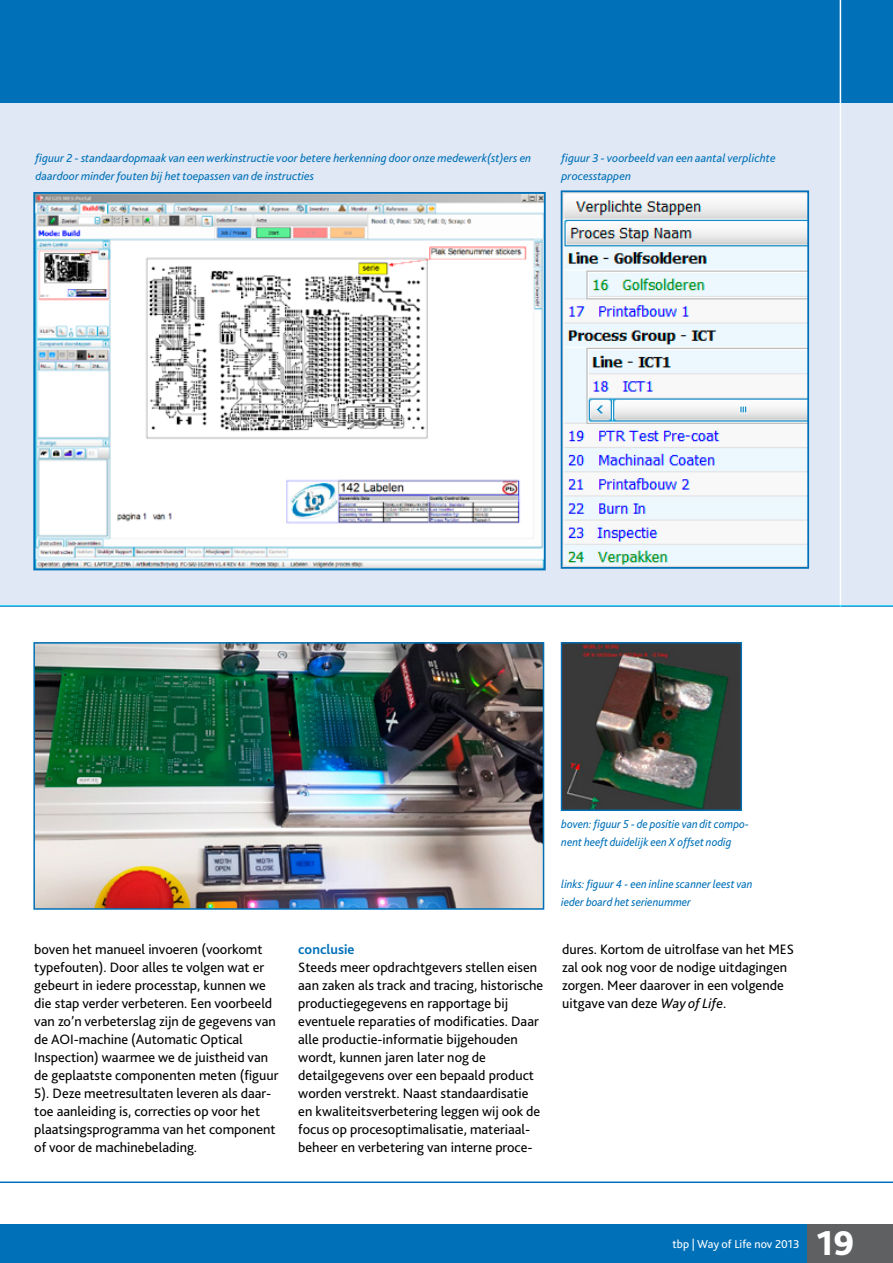
<style>
.page{position:relative;width:893px;height:1263px;background:#fff}
.page>*{position:absolute;margin:0;border:0;box-sizing:border-box;transform-origin:0 0}
.t1{font:800 36px "Bliss 2";color:#fff}
.t2{font:14.25px/18px "Bliss 2";color:#000}
.t3{font:700 14.25px "Bliss 2";color:#0071b9}
.t4{font:italic 12px/18px "Bliss 2";color:#0071b9}
.t5{font:italic 12px/18px "Bliss 2";color:#0071b9;scale:.95 1}
.t6{font:12px "Bliss 2";color:#fff}
.s1{font-style:italic}
</style>
<div class="page">
<div style="left:0;top:1225px;width:893px;height:38px;background:#0071b9"></div>
<div style="left:0;top:102px;width:893px;height:503px;background:#dfe8f4"></div>
<div style="left:0;top:0;width:893px;height:102px;background:#0071b9"></div>
<img style="left:36px;top:195px;width:507px;height:372px">
<div style="left:33px;top:192px;width:513px;height:378px;border:2px solid #0071b9"></div>
<img style="left:564px;top:193px;width:242px;height:373px">
<div style="left:561px;top:190px;width:248px;height:379px;border:2px solid #0071b9"></div>
<img style="left:36px;top:645px;width:505px;height:262px">
<div style="left:33px;top:642px;width:511px;height:268px;border:2px solid #0071b9"></div>
<img style="left:563px;top:644px;width:177px;height:165px">
<div style="left:561px;top:642px;width:181px;height:169px;border:1px solid #0071b9"></div>
<div style="left:808px;top:1225px;width:85px;height:38px;background:#5f6062"></div>
<hr style="left:840px;top:0;width:1px;height:1223px;background:#fff">
<hr style="left:0;top:1181px;width:893px;height:2px;background:#0071b9">
<hr style="left:0;top:605px;width:893px;height:2px;background:#0071b9">
<p class="t4" style="left:36px;top:149px;width:497px">figuur 2 - standaardopmaak van een werkinstructie voor betere herkenning door onze medewerk(st)ers en daardoor minder fouten bij het toepassen van de instructies</p>
<p class="t4" style="left:562px;top:149px;width:216px">figuur 3 - voorbeeld van een aantal verplichte processtappen</p>
<p class="t5" style="left:561px;top:815px;width:199px">boven: figuur 5 - de positie van dit compo&shy;nent heeft duidelijk een X offset nodig</p>
<p class="t2" style="left:34px;top:940px;width:246px">boven het manueel invoeren (voorkomt typefouten). Door alles te volgen wat er gebeurt in iedere processtap, kunnen we die stap verder verbeteren. Een voorbeeld van zo’n verbeterslag zijn de gegevens van de AOI-machine (Automatic Optical Inspection) waarmee we de juistheid van de geplaatste componenten meten (figuur 5). Deze meetresultaten leveren als daar&shy;toe aanleiding is, correcties op voor het plaatsingsprogramma van het component of voor de machinebelading.</p>
<p class="t3" style="left:298px;top:940px;width:58px">conclusie</p>
<p class="t2" style="left:298px;top:958px;width:246px">Steeds meer opdrachtgevers stellen eisen aan zaken als track and tracing, historische productiegegevens en rapportage bij eventuele reparaties of modificaties. Daar alle productie-informatie bijgehouden wordt, kunnen jaren later nog de detailgegevens over een bepaald product worden verstrekt. Naast standaardisatie en kwaliteitsverbetering leggen wij ook de focus op procesoptimalisatie, materiaal&shy;beheer en verbetering van interne proce-</p>
<p class="t5" style="left:561px;top:875px;width:203px">links: figuur 4 - een inline scanner leest van ieder board het serienummer</p>
<p class="t2" style="left:562px;top:940px;width:233px">dures. Kortom de uitrolfase van het MES zal ook nog voor de nodige uitdagingen zorgen. Meer daarover in een volgende uitgave van deze <span class="s1">Way of Life</span>.</p>
<p class="t6" style="left:673px;top:1237px;width:128px">tbp | Way of Life nov 2013</p>
<h1 class="t1" style="left:816px;top:1221px;width:39px">19</h1>
</div>
